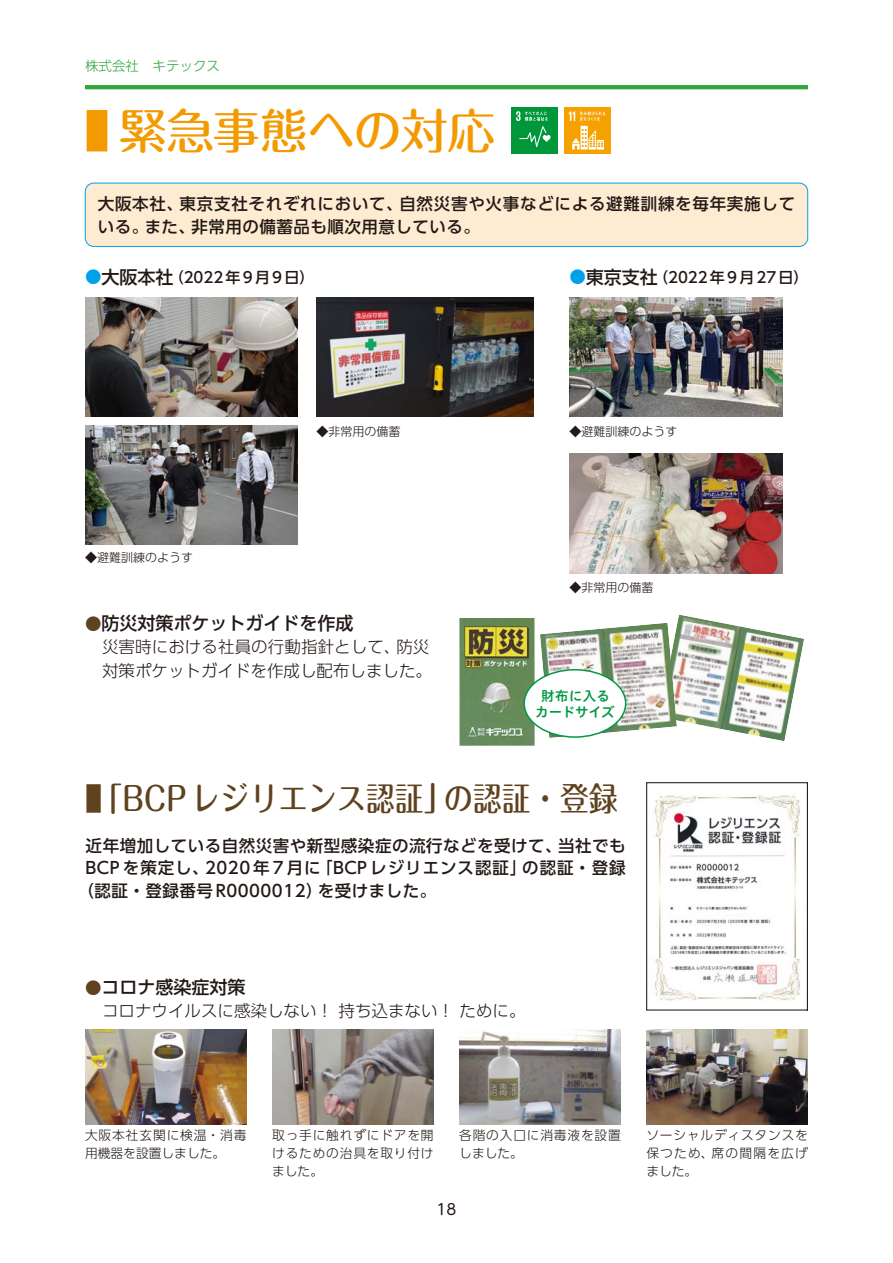
<style>
.page{position:relative;width:893px;height:1263px;background:#fff}
.page>*{position:absolute;margin:0;border:0;box-sizing:border-box;transform-origin:0 0}
.t1{font:48px "Maru Fo Pro Medium 90 msp RKSJ H";letter-spacing:-.02em;color:#f39a00}
.t2{font:33px "Maru Fo Pro Medium 90 msp RKSJ H";color:#5f421e;scale:.88 1}
.t3{font:18px "UD Shin Go Pro Medium 90 msp RKSJ H";color:#231916}
.t4{font:16.5px/22.5px "UD Shin Go Pro Medium 90 msp RKSJ H";letter-spacing:.03em;color:#231916}
.t5{font:16.5px/24px "UD Shin Go Pro Light 90 msp RKSJ H";color:#231916}
.t6{font:16.5px "UD Shin Go Pro Medium 90 msp RKSJ H";letter-spacing:.06em;color:#231916}
.t7{font:15px "UD Shin Go Pro Medium 90 msp RKSJ H";letter-spacing:.15em;color:#231916}
.t8{font:15px "UD Shin M Go Pro Regular 90 msp RKSJ H";color:#231916}
.t9{font:13.5px/16.5px "Hiragino UD Sans R Std W6 90 msp RKSJ H";letter-spacing:.005em;color:#094;text-align:center}
.t10{font:13.5px "UD Shin Go Pro Light 90 msp RKSJ H";color:#2ca739}
.t11{font:12.75px/18px "UD Shin Go Pro Light 90 msp RKSJ H";letter-spacing:.06em;color:#231916;text-align:justify}
.t12{font:12.75px/18px "UD Shin Go Pro Light 90 msp RKSJ H";letter-spacing:.035em;color:#231916}
.t13{font:12px "UD Shin Go Pro Light 90 msp RKSJ H";color:#231916}
.s1{font-family:"UD Shin Go Pro Light 90 msp RKSJ H"}
.s2{font-family:"UD Shin Go Pro Light 90 msp RKSJ H";font-size:16.5px;color:#00a1e9}
.s3{font-size:18px}
.s4{font-family:"UD Shin Go Pro Light 90 msp RKSJ H";font-size:16.5px;color:#5f421e}
</style>
<div class="page">
<hr style="left:85px;top:85px;width:723px;height:4px;background:#2ca739">
<div style="left:512px;top:108px;width:46px;height:46px;background:#00973b"></div>
<svg style="left:516px;top:111px;width:34px;height:36px"></svg>
<div style="left:564px;top:108px;width:47px;height:46px;background:#f5a200"></div>
<svg style="left:569px;top:111px;width:36px;height:39px"></svg>
<img style="left:316px;top:298px;width:217px;height:119px">
<img style="left:569px;top:454px;width:213px;height:119px">
<img style="left:85px;top:425px;width:213px;height:119px">
<img style="left:85px;top:298px;width:213px;height:119px">
<img style="left:569px;top:298px;width:213px;height:119px">
<div style="left:85px;top:183px;width:723px;height:63px;background:#feecd2;border-radius:9px"></div>
<div style="left:85px;top:183px;width:723px;height:64px;border:1px solid #00a1e9;border-radius:9px"></div>
<img style="left:654px;top:795px;width:147px;height:206px">
<div style="left:646px;top:782px;width:162px;height:228px;border:1px solid #231916"></div>
<img style="left:677px;top:614px;width:127px;height:127px">
<img style="left:540px;top:623px;width:137px;height:115px">
<img style="left:459px;top:618px;width:76px;height:128px">
<div style="left:524px;top:670px;width:102px;height:67px;background:#fff;border-radius:50%"></div>
<div style="left:523px;top:669px;width:103px;height:69px;border:2px solid #094;border-radius:50%"></div>
<img style="left:459px;top:1029px;width:162px;height:96px">
<img style="left:646px;top:1029px;width:162px;height:96px">
<img style="left:272px;top:1029px;width:162px;height:96px">
<img style="left:85px;top:1029px;width:162px;height:96px">
<p class="t10" style="left:85px;top:61px;width:136px">株式会社　キテックス</p>
<h1 class="t1" style="left:85px;top:112px;width:412px"><span class="s1">■</span> 緊急事態への対応</h1>
<p class="t4" style="left:98px;top:195px;width:699px">大阪本社、東京支社それぞれにおいて、自然災害や火事などによる避難訓練を毎年実施している。また、非常用の備蓄品も順次用意している。</p>
<p class="t7" style="left:85px;top:271px;width:231px"><span class="s2">●</span><span class="s3">大阪本社</span>（2022年9月9日）</p>
<p class="t7" style="left:569px;top:271px;width:241px"><span class="s2">●</span><span class="s3">東京支社</span>（2022年9月27日）</p>
<p class="t13" style="left:85px;top:553px;width:109px">◆避難訓練のようす</p>
<p class="t13" style="left:316px;top:427px;width:85px">◆非常用の備蓄</p>
<p class="t13" style="left:569px;top:427px;width:109px">◆避難訓練のようす</p>
<p class="t13" style="left:569px;top:583px;width:85px">◆非常用の備蓄</p>
<p class="t3" style="left:85px;top:617px;width:270px"><span class="s4">●</span>防災対策ポケットガイドを作成</p>
<p class="t5" style="left:102px;top:637px;width:331px">災害時における社員の行動指針として、防災対策ポケットガイドを作成し配布しました。</p>
<p class="t9" style="left:535px;top:689px;width:81px">財布に入るカードサイズ</p>
<h2 class="t2" style="left:86px;top:786px;width:606px"><span class="s1">■</span>「BCPレジリエンス認証」の認証・登録</h2>
<p class="t4" style="left:86px;top:837px;width:541px">近年増加している自然災害や新型感染症の流行などを受けて、当社でも</p>
<p class="t6" style="left:86px;top:862px;width:541px">BCPを策定し、2020年7月に「BCP レジリエンス認証」の認証・登録</p>
<p class="t4" style="left:77px;top:882px;width:360px">（認証・登録番号R0000012）を受けました。</p>
<p class="t3" style="left:85px;top:981px;width:162px"><span class="s4">●</span>コロナ感染症対策</p>
<p class="t5" style="left:102px;top:1001px;width:425px">コロナウイルスに感染しない！ 持ち込まない！ ために。</p>
<p class="t11" style="left:272px;top:1128px;width:163px">取っ手に触れずにドアを開けるための治具を取り付けました。</p>
<p class="t12" style="left:85px;top:1128px;width:163px">大阪本社玄関に検温・消毒用機器を設置しました。</p>
<p class="t11" style="left:459px;top:1128px;width:163px">各階の入口に消毒液を設置しました。</p>
<p class="t11" style="left:646px;top:1128px;width:163px">ソーシャルディスタンスを保つため、席の間隔を広げました。</p>
<p class="t8" style="left:437px;top:1204px;width:21px">18</p>
</div>
